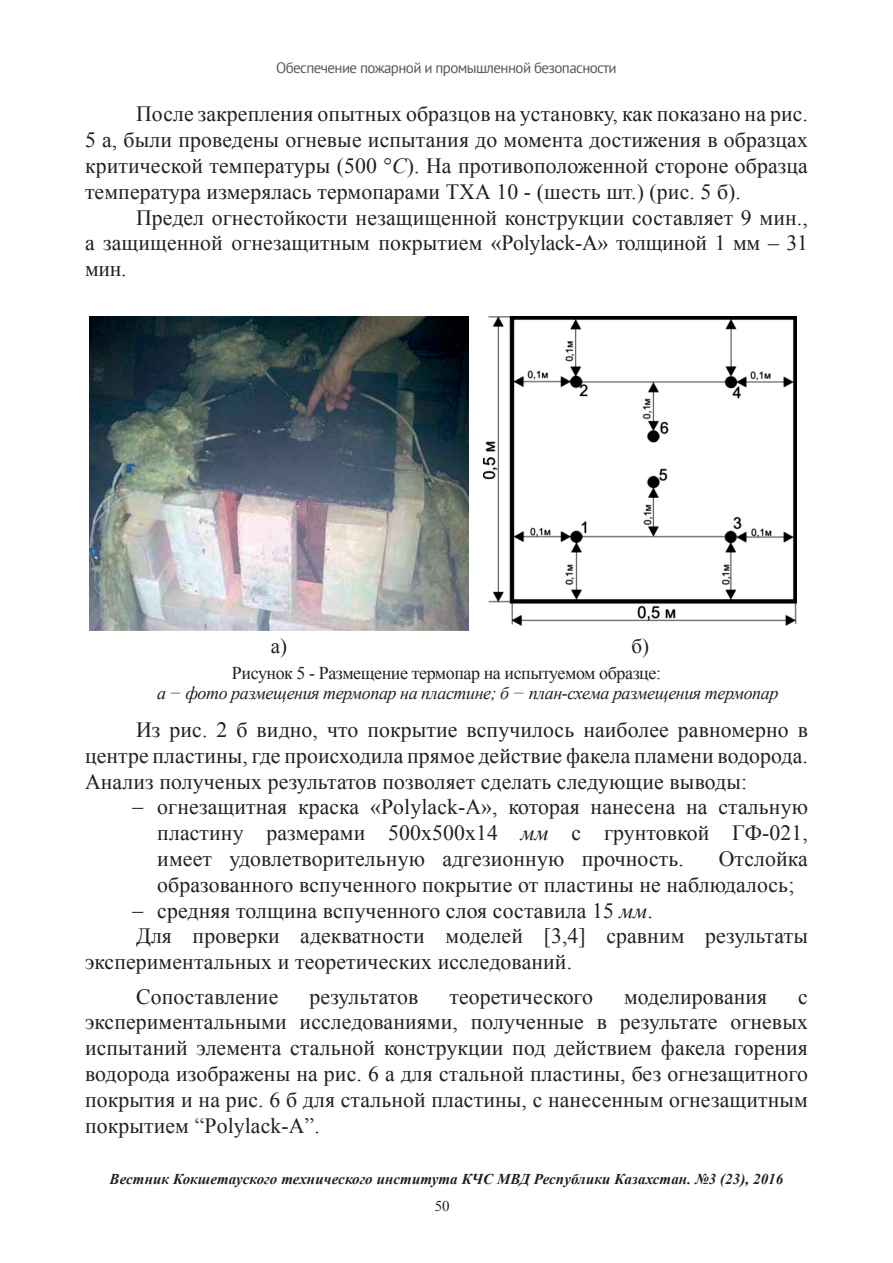
<style>
.page{position:relative;width:893px;height:1263px;background:#fff}
.page>*{position:absolute;margin:0;border:0;box-sizing:border-box;transform-origin:0 0}
.t1{font:21.75px/25.8px "Times New Roman";letter-spacing:.005em;color:#231f20;text-align:justify}
.t2{font:21px "Times New Roman";color:#231f20}
.t3{font:italic 18px "Times New Roman";letter-spacing:-.025em;color:#231f20}
.t4{font:18px "Times New Roman";letter-spacing:-.025em;color:#231f20}
.t5{font:italic 700 15px "Times New Roman";letter-spacing:.005em;color:#231f20}
.t6{font:15px "PT Sans";letter-spacing:-.04em;color:#57585a}
.t7{font:15px "Times New Roman";color:#231f20}
.s1{font-style:italic}
</style>
<div class="page">
<img style="left:89px;top:316px;width:380px;height:314px">
<img style="left:484px;top:316px;width:313px;height:310px">
<p class="t6" style="left:276px;top:58px;width:342px">Обеспечение пожарной и промышленной безопасности</p>
<p class="t1" style="left:85px;top:101px;width:724px;text-indent:51px">После закрепления опытных образцов на установку, как показано на рис.<br>5 а, были проведены огневые испытания до момента достижения в образцах критической температуры (500 °<span class="s1">С</span>). На противоположенной стороне образца температура измерялась термопарами ТХА 10 - (шесть шт.) (рис. 5 б).</p>
<p class="t1" style="left:85px;top:204px;width:724px;text-indent:51px">Предел огнестойкости незащищенной конструкции составляет 9 мин., а защищенной огнезащитным покрытием «Polylack-A» толщиной 1 мм – 31 мин.</p>
<p class="t2" style="left:271px;top:631px;width:18px">а)</p>
<p class="t2" style="left:631px;top:631px;width:19px">б)</p>
<p class="t4" style="left:232px;top:660px;width:431px">Рисунок 5 - Размещение термопар на испытуемом образце:</p>
<p class="t3" style="left:157px;top:680px;width:623px">а − фото размещения термопар на пластине; б − план-схема размещения термопар</p>
<p class="t1" style="left:85px;top:716px;width:724px;text-indent:51px">Из рис. 2 б видно, что покрытие вспучилось наиболее равномерно в центре пластины, где происходила прямое действие факела пламени водорода.<br>Анализ полученых результатов позволяет сделать следующие выводы:</p>
<p class="t1" style="left:157px;top:793px;width:652px;text-indent:-26px">− огнезащитная краска «Polylack-A», которая нанесена на стальную пластину размерами 500х500х14 <span class="s1">мм</span> с грунтовкой ГФ-021, имеет удовлетворительную адгезионную прочность.</p>
<p class="t1" style="left:719px;top:845px;width:91px">Отслойка</p>
<p class="t1" style="left:157px;top:871px;width:639px">образованного вспученного покрытие от пластины не наблюдалось;</p>
<p class="t1" style="left:132px;top:897px;width:523px">− средняя толщина вспученного слоя составила 15 <span class="s1">мм</span>.</p>
<p class="t1" style="left:136px;top:922px;width:673px">Для проверки адекватности моделей [3,4] сравним результаты</p>
<p class="t1" style="left:85px;top:948px;width:489px">экспериментальных и теоретических исследований.</p>
<p class="t1" style="left:136px;top:983px;width:144px">Сопоставление</p>
<p class="t1" style="left:309px;top:983px;width:111px">результатов</p>
<p class="t1" style="left:449px;top:983px;width:145px">теоретического</p>
<p class="t1" style="left:624px;top:983px;width:145px">моделирования</p>
<p class="t1" style="left:85px;top:983px;width:724px;text-indent:713px">с экспериментальными исследованиями, полученные в результате огневых испытаний элемента стальной конструкции под действием факела горения водорода изображены на рис. 6 а для стальной пластины, без огнезащитного покрытия и на рис. 6 б для стальной пластины, с нанесенным огнезащитным покрытием “Polуlack-A”.</p>
<p class="t5" style="left:110px;top:1168px;width:675px">Вестник Кокшетауского технического института КЧС МВД Республики Казахстан. №3 (23), 2016</p>
<p class="t7" style="left:435px;top:1195px;width:16px">50</p>
</div>
